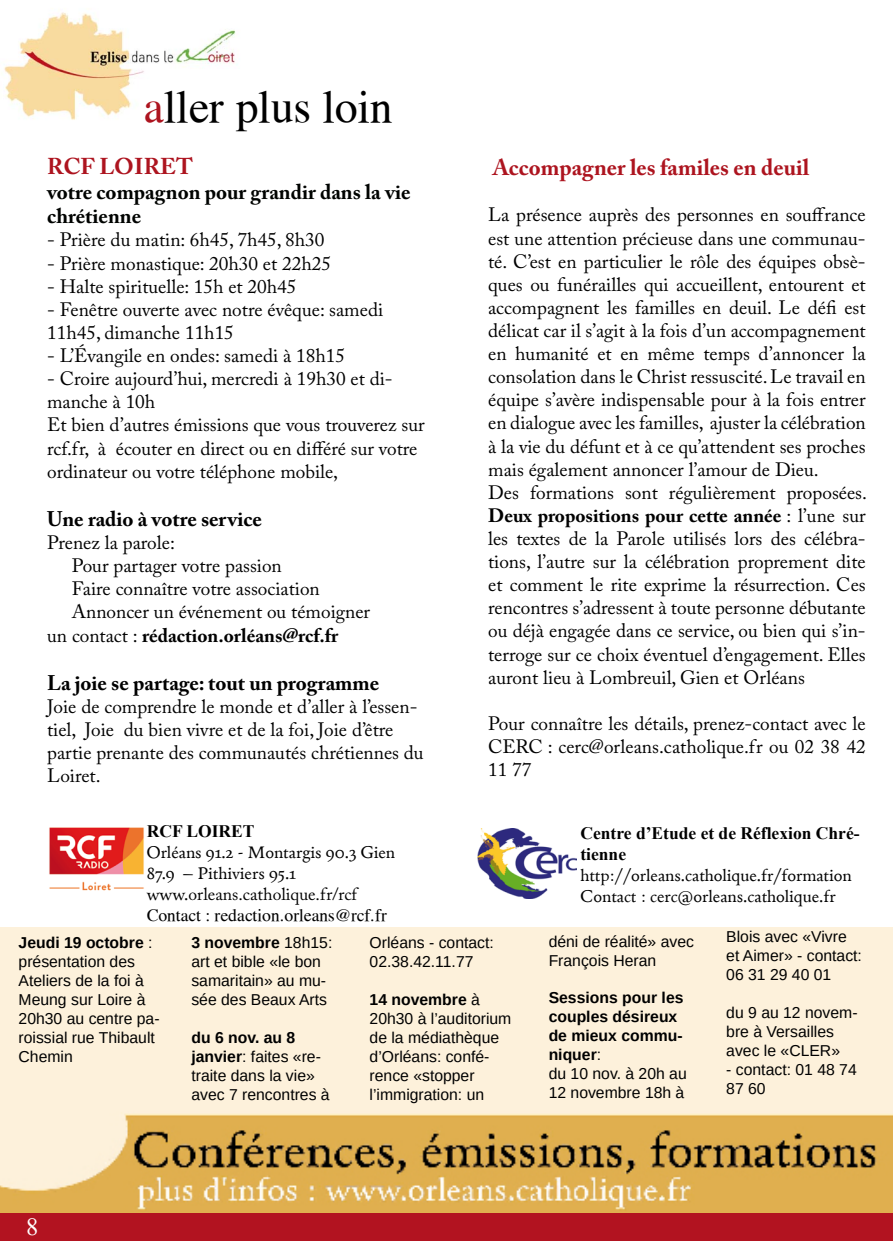
<style>
.page{position:relative;width:893px;height:1241px;background:#fff}
.page>*{position:absolute;margin:0;border:0;box-sizing:border-box;transform-origin:0 0}
.t1{font:45.5px "Vremya FWF";color:#000}
.t2{font:24.5px "Times New Roman";color:#fff}
.t3{font:700 22.75px "Adobe Caslon Pro";color:#ad141f}
.t4{font:700 21px "Adobe Caslon Pro";color:#000}
.t5{font:700 21px/24.5px "Adobe Caslon Pro";color:#000301}
.t6{font:19.25px/23.1px "Adobe Caslon Pro";color:#000}
.t7{font:700 19.25px "Adobe Caslon Pro";color:#000}
.t8{font:17.5px/21px "Andron Freefont LAT";color:#000}
.t9{font:700 17.5px/21px "Times New Roman";color:#000}
.t10{font:17.5px "Vremya FWF";color:#000}
.t11{font:17.5px "Adobe Caslon Pro";color:#000}
.t12{font:15.75px/18.9px "Arimo";color:#000}
.t13{font:700 15.75px/18.9px "Arimo";color:#000}
.s1{color:#ad141f}
.s2{font-weight:400}
.s3{font-family:"Andron Freefont LAT"}
.s4{font-weight:700}
</style>
<div class="page">
<img style="left:0;top:927px;width:893px;height:313px">
<img style="left:4px;top:12px;width:232px;height:108px">
<img style="left:49px;top:827px;width:95px;height:64px">
<img style="left:477px;top:828px;width:99px;height:70px">
<h1 class="t1" style="left:144px;top:81px;width:250px"><span class="s1">a</span>ller plus loin</h1>
<p class="t3" style="left:47px;top:153px;width:147px">RCF LOIRET</p>
<p class="t5" style="left:47px;top:179px;width:365px">votre compagnon pour grandir dans la vie chrétienne</p>
<p class="t6" style="left:47px;top:228px;width:279px">- Prière du matin: 6h45, 7h45, 8h30</p>
<p class="t6" style="left:47px;top:251px;width:285px">- Prière monastique: 20h30 et 22h25</p>
<p class="t6" style="left:47px;top:274px;width:251px">- Halte spirituelle: 15h et 20h45</p>
<p class="t6" style="left:47px;top:297px;width:338px">- Fenêtre ouverte avec notre évêque: samedi<br>11h45, dimanche 11h15</p>
<p class="t6" style="left:47px;top:344px;width:299px">- L’Évangile en ondes: samedi à 18h15</p>
<p class="t6" style="left:47px;top:367px;width:379px">- Croire aujourd’hui, mercredi à 19h30 et di&shy;manche à 10h<br>Et bien d’autres émissions que vous trouverez sur rcf.fr, à écouter en direct ou en différé sur votre ordinateur ou votre téléphone mobile,</p>
<p class="t4" style="left:47px;top:506px;width:216px">Une radio à votre service</p>
<p class="t6" style="left:47px;top:531px;width:129px">Prenez la parole:</p>
<p class="t6" style="left:72px;top:554px;width:211px">Pour partager votre passion</p>
<p class="t6" style="left:72px;top:577px;width:249px">Faire connaître votre association</p>
<p class="t6" style="left:72px;top:600px;width:300px">Annoncer un événement ou témoigner</p>
<p class="t7" style="left:47px;top:623px;width:293px"><span class="s2">un contact :</span> rédaction.orléans@rcf.fr</p>
<p class="t4" style="left:47px;top:670px;width:334px">La joie se partage: tout un programme</p>
<p class="t6" style="left:47px;top:694px;width:378px">Joie de comprendre le monde et d’aller à l’essen&shy;tiel, Joie du bien vivre et de la foi, Joie d’être partie prenante des communautés chrétiennes du Loiret.</p>
<p class="t9" style="left:147px;top:820px;width:109px">RCF LOIRET</p>
<p class="t8" style="left:147px;top:842px;width:250px">Orléans 91.2 - Montargis 90.3 Gien<br>87.9 – Pithiviers 95.1</p>
<p class="t11" style="left:147px;top:883px;width:212px"><span class="s3">www.</span>orleans.catholique.fr/rcf</p>
<p class="t10" style="left:147px;top:905px;width:241px">Contact : redaction.orleans@rcf.fr</p>
<p class="t3" style="left:493px;top:154px;width:318px">Accompagner les familes en deuil</p>
<p class="t6" style="left:488px;top:203px;width:380px">La présence auprès des personnes en souffrance est une attention précieuse dans une communau&shy;té. C’est en particulier le rôle des équipes obsè&shy;ques ou funérailles qui accueillent, entourent et accompagnent les familles en deuil. Le défi est délicat car il s’agit à la fois d’un accompagnement en humanité et en même temps d’annoncer la consolation dans le Christ ressuscité. Le travail en équipe s’avère indispensable pour à la fois entrer en dialogue avec les familles, ajuster la célébration à la vie du défunt et à ce qu’attendent ses proches mais également annoncer l’amour de Dieu.<br>Des formations sont régulièrement proposées.<br><span class="s4">Deux propositions pour cette année</span> : l’une sur les textes de la Parole utilisés lors des célébra&shy;tions, l’autre sur la célébration proprement dite et comment le rite exprime la résurrection. Ces rencontres s’adressent à toute personne débutante ou déjà engagée dans ce service, ou bien qui s’in&shy;terroge sur ce choix éventuel d’engagement. Elles auront lieu à Lombreuil, Gien et Orléans</p>
<p class="t6" style="left:488px;top:711px;width:379px;text-align:justify">Pour connaître les détails, prenez-contact avec le CERC : cerc@orleans.catholique.fr ou 02 38 42<br>11 77</p>
<p class="t9" style="left:580px;top:822px;width:281px">Centre d’Etude et de Réflexion Chré&shy;tienne</p>
<p class="t8" style="left:580px;top:865px;width:273px">http://orleans.catholique.fr/formation<br>Contact : cerc@orleans.catholique.fr</p>
<p class="t12" style="left:19px;top:933px;width:142px"><span class="s4">Jeudi 19 octobre</span> : présentation des<br>Ateliers de la foi à<br>Meung sur Loire à<br>20h30 au centre pa&shy;roissial rue Thibault<br>Chemin</p>
<p class="t12" style="left:191px;top:933px;width:142px"><span class="s4">3 novembre</span> 18h15: art et bible «le bon samaritain» au mu&shy;sée des Beaux Arts</p>
<p class="t12" style="left:191px;top:1028px;width:140px"><span class="s4">du 6 nov. au 8 janvier</span>: faites «re&shy;traite dans la vie» avec 7 rencontres à</p>
<p class="t12" style="left:370px;top:933px;width:126px">Orléans - contact:<br>02.38.42.11.77</p>
<p class="t12" style="left:370px;top:990px;width:143px"><span class="s4">14 novembre</span> à<br>20h30 à l’auditorium de la médiathèque d’Orléans: confé&shy;rence «stopper l’immigration: un</p>
<p class="t12" style="left:549px;top:931px;width:147px">déni de réalité» avec<br>François Heran</p>
<p class="t13" style="left:549px;top:988px;width:140px">Sessions pour les couples désireux de mieux commu&shy;niquer<span class="s2">:<br>du 10 nov. à 20h au<br>12 novembre 18h à</span></p>
<p class="t12" style="left:726px;top:927px;width:137px">Blois avec «Vivre et Aimer» - contact:<br>06 31 29 40 01</p>
<p class="t12" style="left:726px;top:1002px;width:133px">du 9 au 12 novem&shy;bre à Versailles avec le «CLER»</p>
<p class="t12" style="left:726px;top:1059px;width:132px">- contact: 01 48 74<br>87 60</p>
<p class="t2" style="left:26px;top:1210px;width:14px">8</p>
</div>
